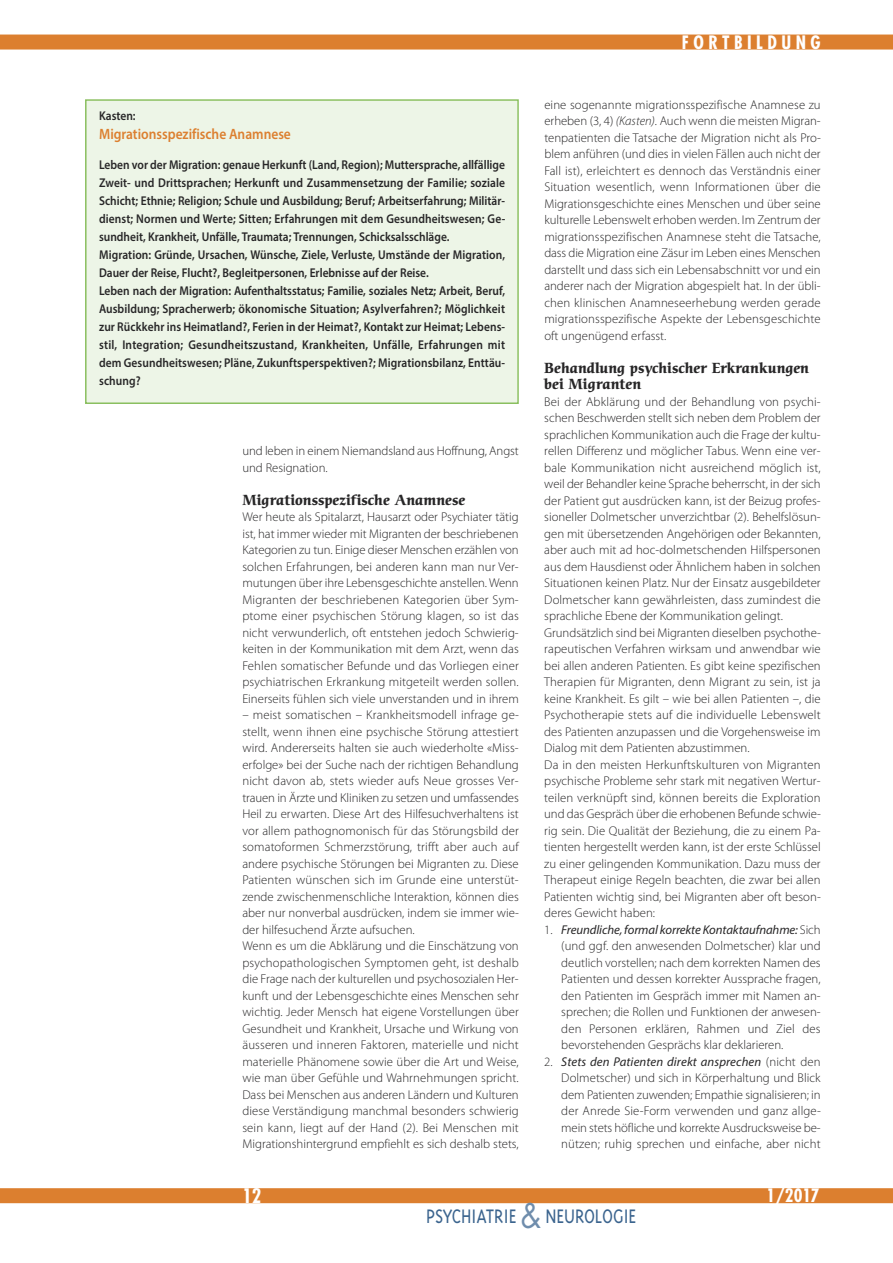
<style>
.page{position:relative;width:893px;height:1263px;background:#fff}
.page>*{position:absolute;margin:0;border:0;box-sizing:border-box;transform-origin:0 0}
.t1{font:300 22.5px "Triplex";color:#3b648e;scale:.88 1}
.t2{font:700 condensed 19.5px "Futura";color:#fff}
.t3{font:700 condensed 18px "Futura";letter-spacing:.25em;color:#fff}
.t4{font:600 15px "Myriad Pro";color:#dc7f2f;scale:.9 1}
.t5{font:700 14.25px/16.5px "Cerigo";color:#272627}
.t6{font:300 12.75px/16.5px "Myriad Pro";color:#272627;text-align:justify}
.t7{font:600 12.75px/18px "Myriad Pro";letter-spacing:.005em;color:#272627;scale:.9 1}
.s1{font-style:italic}
.s2{font-weight:400;font-style:italic}
.s3{font-family:"Futura";font-weight:400;font-size:33px;color:#6f8dac}
</style>
<div class="page">
<div style="left:0;top:1188px;width:893px;height:15px;background:#dc7f2f"></div>
<div style="left:0;top:35px;width:893px;height:15px;background:#dc7f2f"></div>
<div style="left:87px;top:101px;width:430px;height:301px;background:#edf5e7"></div>
<div style="left:85px;top:99px;width:434px;height:305px;border:2px solid #8abf5f"></div>
<p class="t7" style="left:99px;top:108px;width:42px">Kasten:</p>
<p class="t4" style="left:99px;top:129px;width:215px">Migrationsspezifische Anamnese</p>
<p class="t7" style="left:99px;top:156px;width:453px">Leben vor der Migration: genaue Herkunft (Land, Region); Muttersprache, allfällige Zweit- und Drittsprachen; Herkunft und Zusammensetzung der Familie; soziale Schicht; Ethnie; Religion; Schule und Ausbildung; Beruf; Arbeitserfahrung; Militär&shy;dienst; Normen und Werte; Sitten; Erfahrungen mit dem Gesundheitswesen; Ge&shy;sundheit, Krankheit, Unfälle, Traumata; Trennungen, Schicksalsschläge.<br>Migration: Gründe, Ursachen, Wünsche, Ziele, Verluste, Umstände der Migration, Dauer der Reise, Flucht?, Begleitpersonen, Erlebnisse auf der Reise.<br>Leben nach der Migration: Aufenthaltsstatus; Familie, soziales Netz; Arbeit, Beruf, Ausbildung; Spracherwerb; ökonomische Situation; Asylverfahren?; Möglichkeit zur Rückkehr ins Heimatland?, Ferien in der Heimat?, Kontakt zur Heimat; Lebens&shy;stil, Integration; Gesundheitszustand, Krankheiten, Unfälle, Erfahrungen mit dem Gesundheitswesen; Pläne, Zukunftsperspektiven?; Migrationsbilanz, Enttäu&shy;schung?</p>
<p class="t6" style="left:242px;top:443px;width:278px">und leben in einem Niemandsland aus Hoffnung, Angst und Resignation.</p>
<p class="t5" style="left:242px;top:493px;width:225px">Migrationsspezifische Anamnese</p>
<p class="t6" style="left:242px;top:509px;width:278px">Wer heute als Spitalarzt, Hausarzt oder Psychiater tätig ist, hat immer wieder mit Migranten der beschriebenen Kategorien zu tun. Einige dieser Menschen erzählen von solchen Erfahrungen, bei anderen kann man nur Ver&shy;mutungen über ihre Lebensgeschichte anstellen. Wenn Migranten der beschriebenen Kategorien über Sym&shy;ptome einer psychischen Störung klagen, so ist das nicht verwunderlich, oft entstehen jedoch Schwierig&shy;keiten in der Kommunikation mit dem Arzt, wenn das Fehlen somatischer Befunde und das Vorliegen einer psychiatrischen Erkrankung mitgeteilt werden sollen.<br>Einerseits fühlen sich viele unverstanden und in ihrem</p>
<p class="t6" style="left:242px;top:707px;width:278px;text-align:left">– meist somatischen – Krankheitsmodell infrage ge&shy;stellt, wenn ihnen eine psychische Störung attestiert wird. Andererseits halten sie auch wiederholte «Miss&shy;erfolge» bei der Suche nach der richtigen Behandlung nicht davon ab, stets wieder aufs Neue grosses Ver&shy;trauen in Ärzte und Kliniken zu setzen und umfassendes Heil zu erwarten. Diese Art des Hilfesuchverhaltens ist vor allem pathognomonisch für das Störungsbild der somatoformen Schmerzstörung, trifft aber auch auf andere psychische Störungen bei Migranten zu. Diese Patienten wünschen sich im Grunde eine unterstüt&shy;zende zwischenmenschliche Interaktion, können dies aber nur nonverbal ausdrücken, indem sie immer wie&shy;der hilfesuchend Ärzte aufsuchen.<br>Wenn es um die Abklärung und die Einschätzung von psychopathologischen Symptomen geht, ist deshalb die Frage nach der kulturellen und psychosozialen Her&shy;kunft und der Lebensgeschichte eines Menschen sehr wichtig. Jeder Mensch hat eigene Vorstellungen über Gesundheit und Krankheit, Ursache und Wirkung von äusseren und inneren Faktoren, materielle und nicht materielle Phänomene sowie über die Art und Weise, wie man über Gefühle und Wahrnehmungen spricht.<br>Dass bei Menschen aus anderen Ländern und Kulturen diese Verständigung manchmal besonders schwierig sein kann, liegt auf der Hand (2). Bei Menschen mit Migrationshintergrund empfiehlt es sich deshalb stets,</p>
<h3 class="t3" style="left:682px;top:34px;width:140px">FORTBILDUNG</h3>
<p class="t6" style="left:544px;top:97px;width:278px">eine sogenannte migrationsspezifische Anamnese zu erheben (3, 4) <span class="s1">(Kasten).</span> Auch wenn die meisten Migran&shy;tenpatienten die Tatsache der Migration nicht als Pro&shy;blem anführen (und dies in vielen Fällen auch nicht der Fall ist), erleichtert es dennoch das Verständnis einer Situation wesentlich, wenn Informationen über die Migrationsgeschichte eines Menschen und über seine kulturelle Lebenswelt erhoben werden. Im Zentrum der migrationsspezifischen Anamnese steht die Tatsache, dass die Migration eine Zäsur im Leben eines Menschen darstellt und dass sich ein Lebensabschnitt vor und ein anderer nach der Migration abgespielt hat. In der übli&shy;chen klinischen Anamneseerhebung werden gerade migrationsspezifische Aspekte der Lebensgeschichte oft ungenügend erfasst.</p>
<p class="t5" style="left:544px;top:361px;width:266px">Behandlung psychischer Erkrankungen bei Migranten</p>
<p class="t6" style="left:544px;top:394px;width:278px;text-align:left">Bei der Abklärung und der Behandlung von psychi&shy;schen Beschwerden stellt sich neben dem Problem der sprachlichen Kommunikation auch die Frage der kultu&shy;rellen Differenz und möglicher Tabus. Wenn eine ver&shy;bale Kommunikation nicht ausreichend möglich ist, weil der Behandler keine Sprache beherrscht, in der sich der Patient gut ausdrücken kann, ist der Beizug profes&shy;sioneller Dolmetscher unverzichtbar (2). Behelfslösun&shy;gen mit übersetzenden Angehörigen oder Bekannten, aber auch mit ad hoc-dolmetschenden Hilfspersonen aus dem Hausdienst oder Ähnlichem haben in solchen Situationen keinen Platz. Nur der Einsatz ausgebildeter Dolmetscher kann gewährleisten, dass zumindest die sprachliche Ebene der Kommunikation gelingt.<br>Grundsätzlich sind bei Migranten dieselben psychothe&shy;rapeutischen Verfahren wirksam und anwendbar wie bei allen anderen Patienten. Es gibt keine spezifischen Therapien für Migranten, denn Migrant zu sein, ist ja keine Krankheit. Es gilt – wie bei allen Patienten –, die Psychotherapie stets auf die individuelle Lebenswelt des Patienten anzupassen und die Vorgehensweise im Dialog mit dem Patienten abzustimmen.<br>Da in den meisten Herkunftskulturen von Migranten psychische Probleme sehr stark mit negativen Wertur&shy;teilen verknüpft sind, können bereits die Exploration und das Gespräch über die erhobenen Befunde schwie&shy;rig sein. Die Qualität der Beziehung, die zu einem Pa&shy;tienten hergestellt werden kann, ist der erste Schlüssel zu einer gelingenden Kommunikation. Dazu muss der Therapeut einige Regeln beachten, die zwar bei allen Patienten wichtig sind, bei Migranten aber oft beson&shy;deres Gewicht haben:</p>
<p class="t6" style="left:561px;top:922px;width:261px;text-indent:-17px">1. <span class="s2">Freundliche, formal korrekte Kontaktaufnahme:</span> Sich (und ggf. den anwesenden Dolmetscher) klar und deutlich vorstellen; nach dem korrekten Namen des Patienten und dessen korrekter Aussprache fragen, den Patienten im Gespräch immer mit Namen an&shy;sprechen; die Rollen und Funktionen der anwesen&shy;den Personen erklären, Rahmen und Ziel des bevorstehenden Gesprächs klar deklarieren.</p>
<p class="t6" style="left:561px;top:1054px;width:261px;text-indent:-17px">2. <span class="s2">Stets den Patienten direkt ansprechen</span> (nicht den Dolmetscher) und sich in Körperhaltung und Blick dem Patienten zuwenden; Empathie signalisieren; in der Anrede Sie-Form verwenden und ganz allge&shy;mein stets höfliche und korrekte Ausdrucksweise be&shy;nützen; ruhig sprechen und einfache, aber nicht</p>
<h2 class="t2" style="left:242px;top:1187px;width:21px">12</h2>
<h1 class="t1" style="left:426px;top:1202px;width:240px">PSYCHIATRIE <span class="s3">&amp;</span> NEUROLOGIE</h1>
<h3 class="t3" style="left:766px;top:1188px;width:55px">1/2017</h3>
</div>
